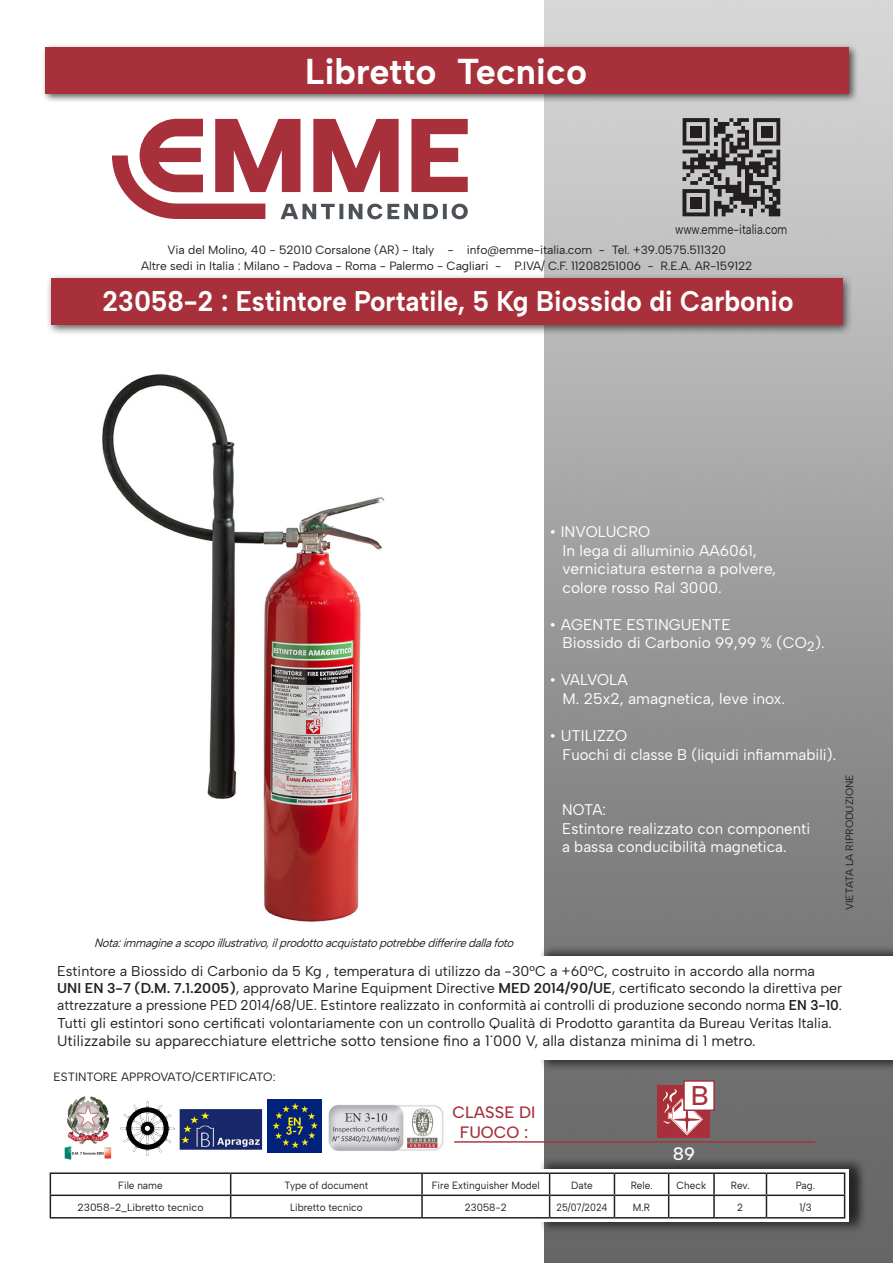
<style>
.page{position:relative;width:893px;height:1263px;background:#fff}
.page>*{position:absolute;margin:0;border:0;box-sizing:border-box;transform-origin:0 0}
.t1{font:700 36px "Albert Sans";color:#fff}
.t2{font:700 28.5px "Albert Sans";color:#fff;scale:.93 1}
.codice_tabella{font:500 27px "Albert Sans";color:#a7303a}
.codice_tabella-2{font:500 18px "Albert Sans";color:#fff}
.codice_tabella-3{font:500 16.5px "Albert Sans";color:#a7303a}
.codice_tabella-4{font:15.45px "Albert Sans";color:#fff}
.codice_tabella-5{font:15px "Albert Sans";color:#231f20}
.codice_tabella-6{font:14.25px/17.1px "Albert Sans";color:#231f20}
.t3{font:13.5px "Albert Sans";color:#231f20;scale:.81 1}
.codice_tabella-7{font:12px/16.5px "Albert Sans";letter-spacing:-.005em;color:#231f20;text-align:center}
.codice_tabella-8{font:italic 12px "Albert Sans";color:#231f20;scale:.95 1}
.t4{font:10.5px "Albert Sans";color:#231f20;scale:.95 1}
.t5{font:10.5px "Albert Sans";color:#231f20}
.t6{font:10.5px "Albert Sans";color:#231f20;scale:.88 1}
</style>
<div class="page">
<img style="left:544px;top:0;width:349px;height:1263px">
<div style="left:539px;top:952px;width:354px;height:121px;background:#231f20;opacity:.75"></div>
<div style="left:539px;top:944px;width:354px;height:120px;background:#231f20;opacity:.75"></div>
<div style="left:539px;top:956px;width:354px;height:104px;background:#fff"></div>
<div style="left:46px;top:273px;width:807px;height:63px;background:#231f20;opacity:.75"></div>
<div style="left:51px;top:279px;width:791px;height:46px;background:#a7303a"></div>
<div style="left:42px;top:44px;width:817px;height:60px;background:#231f20;opacity:.75"></div>
<div style="left:46px;top:48px;width:803px;height:46px;background:#a7303a"></div>
<div style="left:538px;top:1165px;width:328px;height:69px;background:#231f20;opacity:.75"></div>
<div style="left:538px;top:1156px;width:328px;height:69px;background:#231f20;opacity:.75"></div>
<div style="left:538px;top:1169px;width:311px;height:53px;background:#fff"></div>
<hr style="left:50px;top:1172px;width:181px;height:2px;background:#231f20">
<hr style="left:231px;top:1172px;width:191px;height:2px;background:#231f20">
<hr style="left:422px;top:1172px;width:128px;height:2px;background:#231f20">
<hr style="left:421px;top:1174px;width:2px;height:20px;background:#231f20">
<hr style="left:550px;top:1172px;width:64px;height:2px;background:#231f20">
<hr style="left:614px;top:1172px;width:55px;height:2px;background:#231f20">
<hr style="left:669px;top:1172px;width:45px;height:2px;background:#231f20">
<hr style="left:714px;top:1172px;width:52px;height:2px;background:#231f20">
<hr style="left:713px;top:1174px;width:2px;height:20px;background:#231f20">
<hr style="left:766px;top:1172px;width:79px;height:2px;background:#231f20">
<hr style="left:50px;top:1194px;width:181px;height:2px;background:#231f20">
<svg style="left:50px;top:1174px;width:1px;height:43px"></svg>
<hr style="left:231px;top:1194px;width:191px;height:2px;background:#231f20">
<svg style="left:230px;top:1174px;width:1px;height:43px"></svg>
<hr style="left:422px;top:1194px;width:128px;height:2px;background:#231f20">
<hr style="left:421px;top:1196px;width:2px;height:21px;background:#231f20">
<hr style="left:550px;top:1194px;width:64px;height:2px;background:#231f20">
<svg style="left:549px;top:1174px;width:1px;height:43px"></svg>
<hr style="left:614px;top:1194px;width:55px;height:2px;background:#231f20">
<svg style="left:614px;top:1174px;width:1px;height:43px"></svg>
<hr style="left:669px;top:1194px;width:45px;height:2px;background:#231f20">
<svg style="left:668px;top:1174px;width:1px;height:43px"></svg>
<hr style="left:714px;top:1194px;width:52px;height:2px;background:#231f20">
<hr style="left:713px;top:1196px;width:2px;height:21px;background:#231f20">
<hr style="left:766px;top:1194px;width:79px;height:2px;background:#231f20">
<svg style="left:766px;top:1174px;width:1px;height:43px"></svg>
<svg style="left:844px;top:1174px;width:1px;height:43px"></svg>
<hr style="left:50px;top:1217px;width:181px;height:1px;background:#231f20">
<hr style="left:231px;top:1217px;width:191px;height:1px;background:#231f20">
<hr style="left:422px;top:1217px;width:128px;height:1px;background:#231f20">
<hr style="left:550px;top:1217px;width:64px;height:1px;background:#231f20">
<hr style="left:614px;top:1217px;width:55px;height:1px;background:#231f20">
<hr style="left:669px;top:1217px;width:45px;height:1px;background:#231f20">
<hr style="left:714px;top:1217px;width:52px;height:1px;background:#231f20">
<hr style="left:766px;top:1217px;width:79px;height:1px;background:#231f20">
<svg style="left:112px;top:119px;width:356px;height:100px"></svg>
<svg style="left:682px;top:118px;width:98px;height:98px;background:#747273"></svg>
<div style="left:690px;top:126px;width:12px;height:12px;background:#231f20"></div>
<div style="left:761px;top:126px;width:11px;height:12px;background:#231f20"></div>
<div style="left:690px;top:197px;width:12px;height:12px;background:#231f20"></div>
<hr style="left:454px;top:1141px;width:361px;height:1px;background:#a7303a">
<div style="left:657px;top:1085px;width:53px;height:52px;background:#a7303a"></div>
<svg style="left:663px;top:1089px;width:40px;height:46px"></svg>
<div style="left:683px;top:1080px;width:32px;height:31px;background:#fff;border:2px solid #a7303a"></div>
<img style="left:267px;top:1099px;width:54px;height:54px">
<img style="left:121px;top:1102px;width:53px;height:53px">
<img style="left:64px;top:1096px;width:48px;height:64px">
<img style="left:329px;top:1104px;width:115px;height:47px">
<img style="left:179px;top:1109px;width:84px;height:41px">
<img style="left:102px;top:374px;width:283px;height:548px">
<h1 class="t1" style="left:305px;top:49px;width:283px">Libretto Tecnico</h1>
<p class="t3" style="left:675px;top:221px;width:140px">www.emme-italia.com</p>
<p class="codice_tabella-7" style="left:141px;top:241px;width:613px">Via del Molino, 40 - 52010 Corsalone (AR) - Italy - info@emme-italia.com - Tel. +39.0575.511320<br>Altre sedi in Italia : Milano - Padova - Roma - Palermo - Cagliari - P.IVA/ C.F. 11208251006 - R.E.A. AR-159122</p>
<h2 class="t2" style="left:103px;top:283px;width:744px">23058-2 : Estintore Portatile, 5 Kg Biossido di Carbonio</h2>
<p class="codice_tabella-8" style="left:94px;top:935px;width:447px">Nota:immagineascopoillustrativo,ilprodottoacquistatopotrebbedifferiredallafoto</p>
<p class="codice_tabella-4" style="left:550px;top:522px;width:102px">• INVOLUCRO</p>
<p class="codice_tabella-4" style="left:563px;top:541px;width:196px">In lega di alluminio AA6061,</p>
<p class="codice_tabella-4" style="left:563px;top:559px;width:215px">verniciatura esterna a polvere,</p>
<p class="codice_tabella-4" style="left:563px;top:578px;width:161px">colore rosso Ral 3000.</p>
<p class="codice_tabella-4" style="left:550px;top:615px;width:183px">• AGENTE ESTINGUENTE</p>
<p class="codice_tabella-4" style="left:563px;top:633px;width:264px">Biossido di Carbonio 99,99 % (CO<sub>2</sub>).</p>
<p class="codice_tabella-4" style="left:550px;top:671px;width:80px">• VALVOLA</p>
<p class="codice_tabella-4" style="left:563px;top:689px;width:224px">M. 25x2, amagnetica, leve inox.</p>
<p class="codice_tabella-4" style="left:550px;top:726px;width:79px">• UTILIZZO</p>
<p class="codice_tabella-4" style="left:563px;top:745px;width:275px">Fuochi di classe B (liquidi infiammabili).</p>
<p class="codice_tabella-4" style="left:562px;top:800px;width:46px">NOTA:</p>
<p class="codice_tabella-4" style="left:562px;top:819px;width:250px">Estintore realizzato con componenti</p>
<p class="codice_tabella-4" style="left:562px;top:837px;width:226px">a bassa conducibilità magnetica.</p>
<p class="t5" style="left:843px;top:910px;width:137px;rotate:-90deg">VIETATA LA RIPRODUZIONE</p>
<p class="codice_tabella-6" style="left:57px;top:962px;width:759px">Estintore a Biossido di Carbonio da 5 Kg , temperatura di utilizzo da -30°C a +60°C, costruito in accordo alla norma</p>
<p class="codice_tabella-6" style="left:57px;top:979px;width:786px">UNI EN 3-7 (D.M. 7.1.2005), approvato Marine Equipment Directive MED 2014/90/UE, certificato secondo la direttiva per attrezzature a pressione PED 2014/68/UE. Estintore realizzato in conformità ai controlli di produzione secondo norma EN 3-10.</p>
<p class="codice_tabella-6" style="left:57px;top:1014px;width:776px">Tutti gli estintori sono certificati volontariamente con un controllo Qualità di Prodotto garantita da Bureau Veritas Italia.</p>
<p class="codice_tabella-5" style="left:57px;top:1031px;width:700px">Utilizzabile su apparecchiature elettriche sotto tensione fino a 1 000 V, alla distanza minima di 1 metro.</p>
<p class="codice_tabella-5" style="left:490px;top:1022px;width:5px">.</p>
<p class="codice_tabella-7" style="left:53px;top:1069px;width:224px">ESTINTORE APPROVATO/CERTIFICATO:</p>
<p class="codice_tabella-3" style="left:453px;top:1102px;width:84px">CLASSE DI</p>
<p class="codice_tabella-3" style="left:460px;top:1122px;width:70px">FUOCO :</p>
<p class="codice_tabella" style="left:691px;top:1079px;width:20px">B</p>
<p class="codice_tabella-2" style="left:673px;top:1142px;width:24px">89</p>
<p class="t4" style="left:118px;top:1179px;width:48px">File name</p>
<p class="t4" style="left:284px;top:1179px;width:90px">Type of document</p>
<p class="t4" style="left:432px;top:1179px;width:115px">Fire Extinguisher Model</p>
<p class="t4" style="left:571px;top:1179px;width:24px">Date</p>
<p class="t4" style="left:631px;top:1179px;width:24px">Rele.</p>
<p class="t4" style="left:676px;top:1179px;width:33px">Check</p>
<p class="t4" style="left:731px;top:1179px;width:21px">Rev.</p>
<p class="t4" style="left:796px;top:1179px;width:22px">Pag.</p>
<p class="t5" style="left:77px;top:1201px;width:128px">23058-2_Libretto tecnico</p>
<p class="t4" style="left:290px;top:1201px;width:78px">Libretto tecnico</p>
<p class="t4" style="left:465px;top:1201px;width:46px">23058-2</p>
<p class="t6" style="left:556px;top:1201px;width:60px">25/07/2024</p>
<p class="t4" style="left:633px;top:1201px;width:20px">M.R</p>
<p class="t4" style="left:737px;top:1201px;width:8px">2</p>
<p class="t4" style="left:799px;top:1201px;width:14px">1/3</p>
</div>
